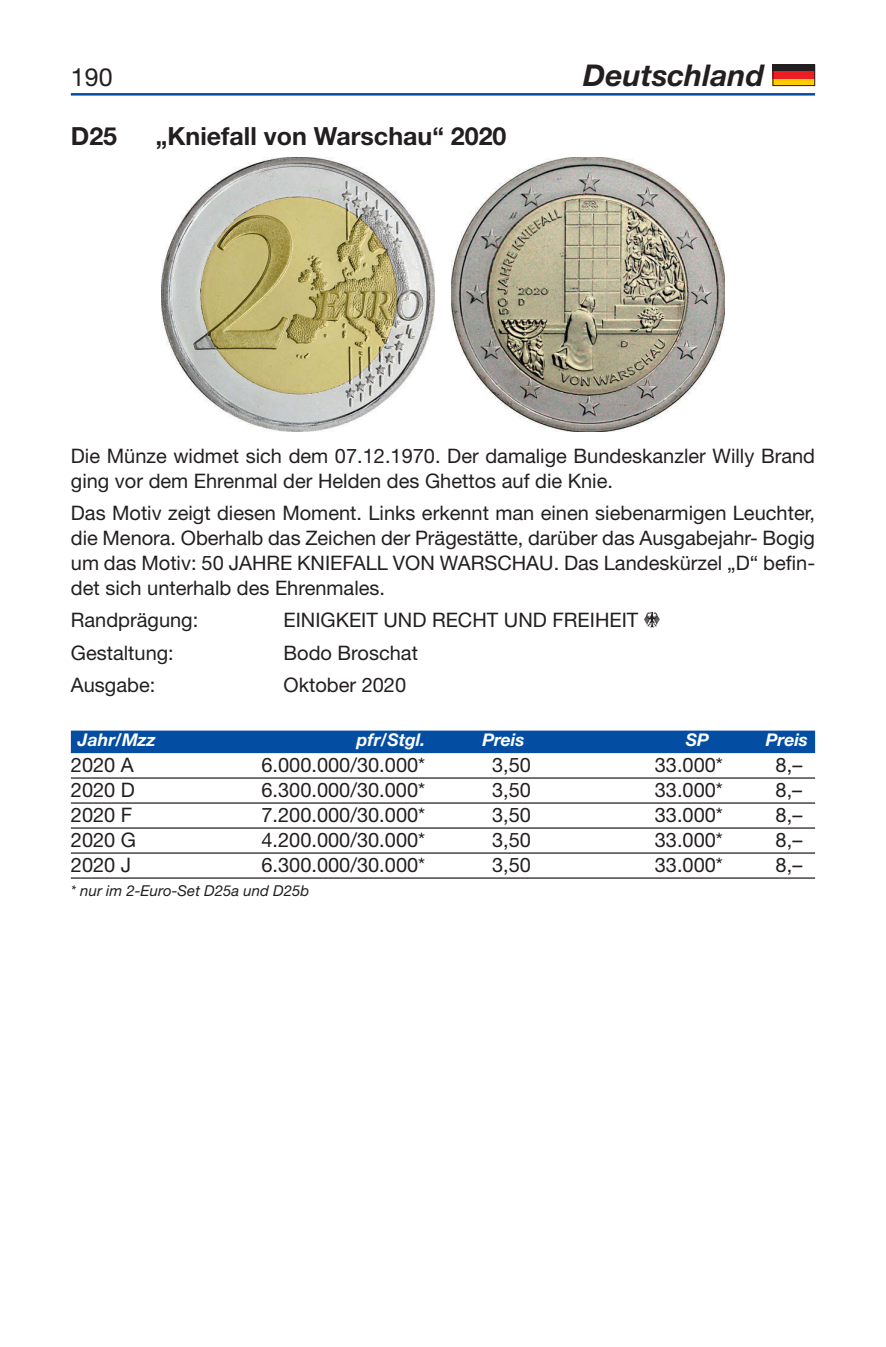
<style>
.page{position:relative;width:886px;height:1347px;background:#fff}
.page>*{position:absolute;margin:0;border:0;box-sizing:border-box;transform-origin:0 0}
.t1{font:italic 700 30px "Helvetica Neue";color:#231f20}
.t2{font:700 25px "Helvetica Neue LT Std";color:#231f20}
.t3{font:25px "Helvetica Neue LT Std";color:#231f20}
.t4{font:20px/25px "Helvetica Neue LT Std";color:#231f20}
.t5{font:italic 700 17.5px "Helvetica Neue LT Std";color:#fff}
.t6{font:italic 15px "Helvetica Neue LT Std";color:#231f20}
</style>
<div class="page">
<hr style="left:71px;top:93px;width:744px;height:3px;background:#034ea2">
<div style="left:772px;top:65px;width:43px;height:7px;background:#231f20"></div>
<div style="left:772px;top:79px;width:43px;height:7px;background:#ffcb05"></div>
<div style="left:772px;top:72px;width:43px;height:7px;background:#ed1d24"></div>
<div style="left:772px;top:65px;width:43px;height:21px;border:1px solid #231f20"></div>
<div style="left:71px;top:730px;width:744px;height:23px;background:#034ea2"></div>
<hr style="left:71px;top:777px;width:744px;height:1px;background:#231f20">
<hr style="left:71px;top:802px;width:744px;height:1px;background:#231f20">
<hr style="left:71px;top:827px;width:744px;height:1px;background:#231f20">
<hr style="left:71px;top:852px;width:744px;height:1px;background:#231f20">
<hr style="left:71px;top:877px;width:744px;height:1px;background:#231f20">
<svg style="left:644px;top:612px;width:16px;height:15px"></svg>
<img style="left:161px;top:158px;width:273px;height:273px">
<img style="left:451px;top:158px;width:274px;height:273px">
<p class="t3" style="left:71px;top:68px;width:43px">190</p>
<h1 class="t1" style="left:583px;top:65px;width:183px">Deutschland</h1>
<p class="t2" style="left:71px;top:127px;width:48px">D25</p>
<p class="t2" style="left:156px;top:127px;width:352px">„Kniefall von Warschau“ 2020</p>
<p class="t4" style="left:71px;top:446px;width:746px">Die Münze widmet sich dem 07.12.1970. Der damalige Bundeskanzler Willy Brand ging vor dem Ehrenmal der Helden des Ghettos auf die Knie.</p>
<p class="t4" style="left:71px;top:503px;width:746px;text-align:justify">Das Motiv zeigt diesen Moment. Links erkennt man einen siebenarmigen Leuchter, die Menora. Oberhalb das Zeichen der Prägestätte, darüber das Ausgabejahr- Bogig um das Motiv: 50 JAHRE KNIEFALL VON WARSCHAU. Das Landeskürzel „D“ befin&shy;det sich unterhalb des Ehrenmales.</p>
<p class="t4" style="left:71px;top:610px;width:129px">Randprägung:</p>
<p class="t4" style="left:283px;top:610px;width:356px">EINIGKEIT UND RECHT UND FREIHEIT</p>
<p class="t4" style="left:71px;top:642px;width:104px">Gestaltung:</p>
<p class="t4" style="left:283px;top:642px;width:136px">Bodo Broschat</p>
<p class="t4" style="left:71px;top:674px;width:86px">Ausgabe:</p>
<p class="t4" style="left:283px;top:674px;width:124px">Oktober 2020</p>
<p class="t5" style="left:78px;top:733px;width:79px">Jahr/Mzz</p>
<p class="t5" style="left:357px;top:733px;width:70px">pfr/Stgl.</p>
<p class="t5" style="left:482px;top:733px;width:44px">Preis</p>
<p class="t5" style="left:686px;top:733px;width:25px">SP</p>
<p class="t5" style="left:766px;top:733px;width:44px">Preis</p>
<p class="t4" style="left:71px;top:755px;width:65px">2020 A</p>
<p class="t4" style="left:261px;top:755px;width:165px">6.000.000/30.000*</p>
<p class="t4" style="left:492px;top:755px;width:40px">3,50</p>
<p class="t4" style="left:655px;top:755px;width:70px">33.000*</p>
<p class="t4" style="left:776px;top:755px;width:28px">8,–</p>
<p class="t4" style="left:71px;top:780px;width:66px">2020 D</p>
<p class="t4" style="left:261px;top:780px;width:165px">6.300.000/30.000*</p>
<p class="t4" style="left:492px;top:780px;width:40px">3,50</p>
<p class="t4" style="left:655px;top:780px;width:70px">33.000*</p>
<p class="t4" style="left:775px;top:780px;width:28px">8,–</p>
<p class="t4" style="left:71px;top:805px;width:63px">2020 F</p>
<p class="t4" style="left:261px;top:805px;width:165px">7.200.000/30.000*</p>
<p class="t4" style="left:492px;top:805px;width:40px">3,50</p>
<p class="t4" style="left:655px;top:805px;width:70px">33.000*</p>
<p class="t4" style="left:776px;top:805px;width:28px">8,–</p>
<p class="t4" style="left:71px;top:830px;width:67px">2020 G</p>
<p class="t4" style="left:261px;top:830px;width:165px">4.200.000/30.000*</p>
<p class="t4" style="left:492px;top:830px;width:40px">3,50</p>
<p class="t4" style="left:655px;top:830px;width:70px">33.000*</p>
<p class="t4" style="left:776px;top:830px;width:28px">8,–</p>
<p class="t4" style="left:71px;top:855px;width:62px">2020 J</p>
<p class="t4" style="left:261px;top:855px;width:165px">6.300.000/30.000*</p>
<p class="t4" style="left:492px;top:855px;width:40px">3,50</p>
<p class="t4" style="left:655px;top:855px;width:70px">33.000*</p>
<p class="t4" style="left:776px;top:855px;width:28px">8,–</p>
<p class="t6" style="left:71px;top:885px;width:240px">* nur im 2-Euro-Set D25a und D25b</p>
</div>
